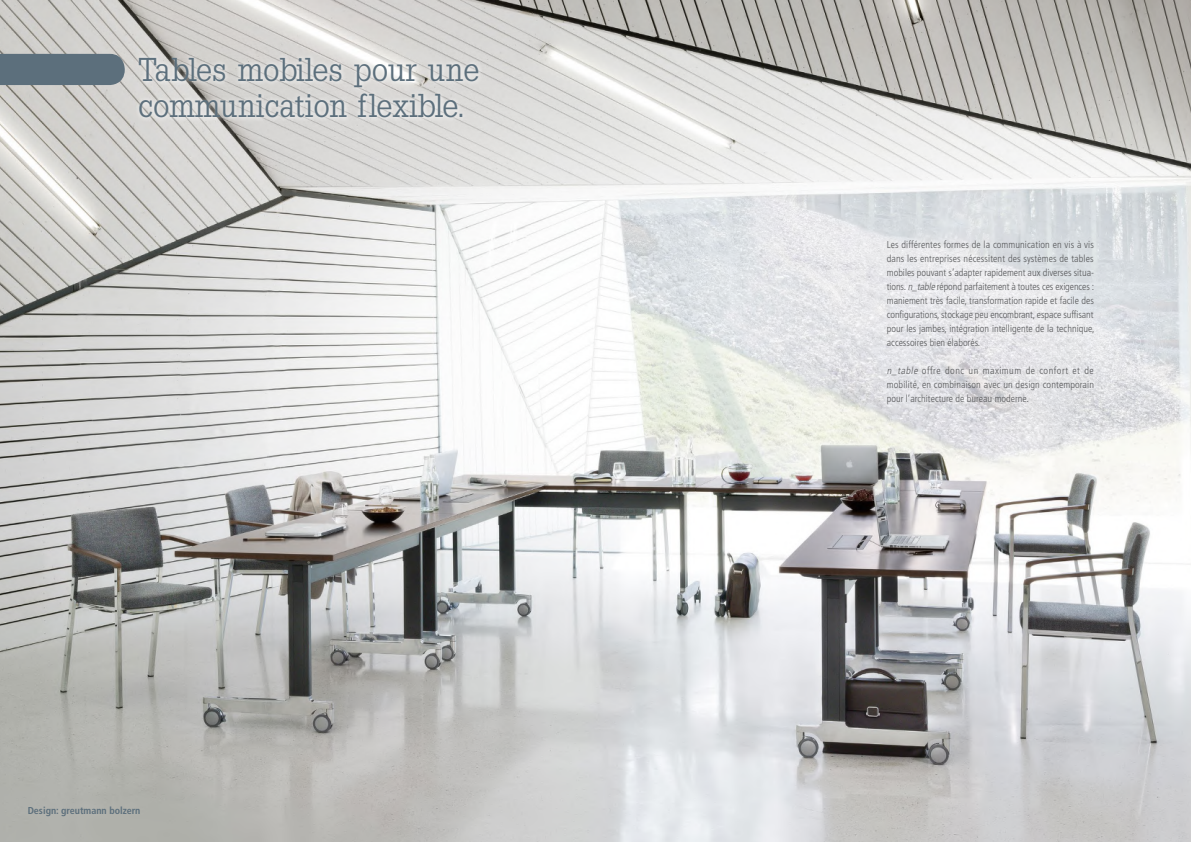
<style>
.page{position:relative;width:1191px;height:842px;background:#fff}
.page>*{position:absolute;margin:0;border:0;box-sizing:border-box;transform-origin:0 0}
.t1{font:33.1px/36px "Slab Tall X";color:#5c6f7c}
.t2{font:300 condensed 10px/14px "Frutiger";color:#58595b;text-align:justify}
.t3{font:700 condensed 10px "Frutiger";color:#5c6f7c}
.s1{font-style:italic}
</style>
<div class="page">
<img style="left:0;top:0;width:1191px;height:842px">
<div style="left:0;top:54px;width:125px;height:31px;background:#5c6f7c"></div>
<svg style="left:134px;top:53px;width:349px;height:70px;background:#d9d8d6"></svg>
<h1 class="t1" style="left:138px;top:51px;width:343px">Tables mobiles pour une communication flexible.</h1>
<p class="t3" style="left:28px;top:804px;width:114px">Design: greutmann bolzern</p>
<p class="t2" style="left:887px;top:238px;width:209px">Les différentes formes de la communication en vis à vis dans les entreprises nécessitent des systèmes de tables mobiles pouvant s’adapter rapidement aux diverses situa&shy;tions. <span class="s1">n_table</span> répond parfaitement à toutes ces exigences : maniement très facile, transformation rapide et facile des configurations, stockage peu encombrant, espace suffisant pour les jambes, intégration intelligente de la technique, accessoires bien élaborés.</p>
<p class="t2" style="left:887px;top:364px;width:209px"><span class="s1">n_table</span> offre donc un maximum de confort et de mobilité, en combinaison avec un design contemporain pour l’architecture de bureau moderne.</p>
</div>
